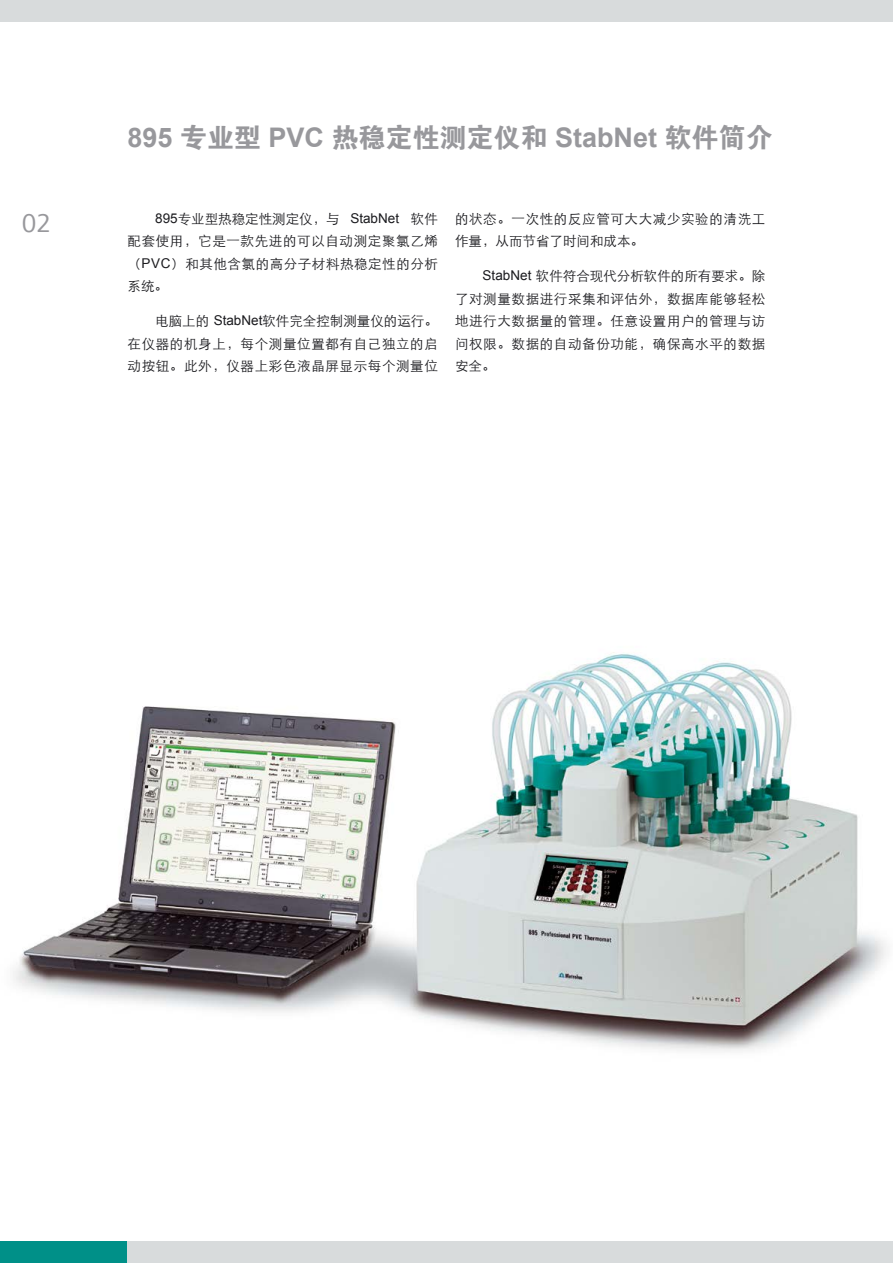
<style>
.page{position:relative;width:893px;height:1263px;background:#fff}
.page>*{position:absolute;margin:0;border:0;box-sizing:border-box;transform-origin:0 0}
.t1{font:27px "FZDHTJW GB1 0";color:#98989c}
.t2{font:27px "Frutiger Next LT";color:#98989c}
.t3{font:13.5px/22.5px "ST Xihei";letter-spacing:.045em;color:#1b1b1f;text-align:justify}
.s1{font-family:"Arial";font-weight:700}
.s2{font-family:"Arial"}
</style>
<div class="page">
<div style="left:0;top:1242px;width:128px;height:21px;background:#009088"></div>
<div style="left:128px;top:1242px;width:765px;height:21px;background:#d8dbdc"></div>
<div style="left:0;top:0;width:893px;height:21px;background:#d8dbdc"></div>
<img style="left:13px;top:652px;width:873px;height:400px">
<h1 class="t2" style="left:22px;top:208px;width:31px">02</h1>
<h1 class="t1" style="left:128px;top:123px;width:647px"><span class="s1">895</span> 专业型 <span class="s1">PVC</span> 热稳定性测定仪和 <span class="s1">StabNet</span> 软件简介</h1>
<p class="t3" style="left:128px;top:206px;width:312px;text-indent:28px"><span class="s2">895</span>专业型热稳定性测定仪，与 <span class="s2">StabNet</span> 软件配套使用，它是一款先进的可以自动测定聚氯乙烯（<span class="s2">PVC</span>）和其他含氯的高分子材料热稳定性的分析系统。</p>
<p class="t3" style="left:128px;top:309px;width:312px;text-indent:28px">电脑上的 <span class="s2">StabNet</span>软件完全控制测量仪的运行。在仪器的机身上，每个测量位置都有自己独立的启动按钮。此外，仪器上彩色液晶屏显示每个测量位</p>
<p class="t3" style="left:455px;top:206px;width:312px">的状态。一次性的反应管可大大减少实验的清洗工作量，从而节省了时间和成本。</p>
<p class="t3" style="left:455px;top:264px;width:312px;text-indent:28px"><span class="s2">StabNet</span> 软件符合现代分析软件的所有要求。除了对测量数据进行采集和评估外，数据库能够轻松地进行大数据量的管理。任意设置用户的管理与访问权限。数据的自动备份功能，确保高水平的数据安全。</p>
</div>
